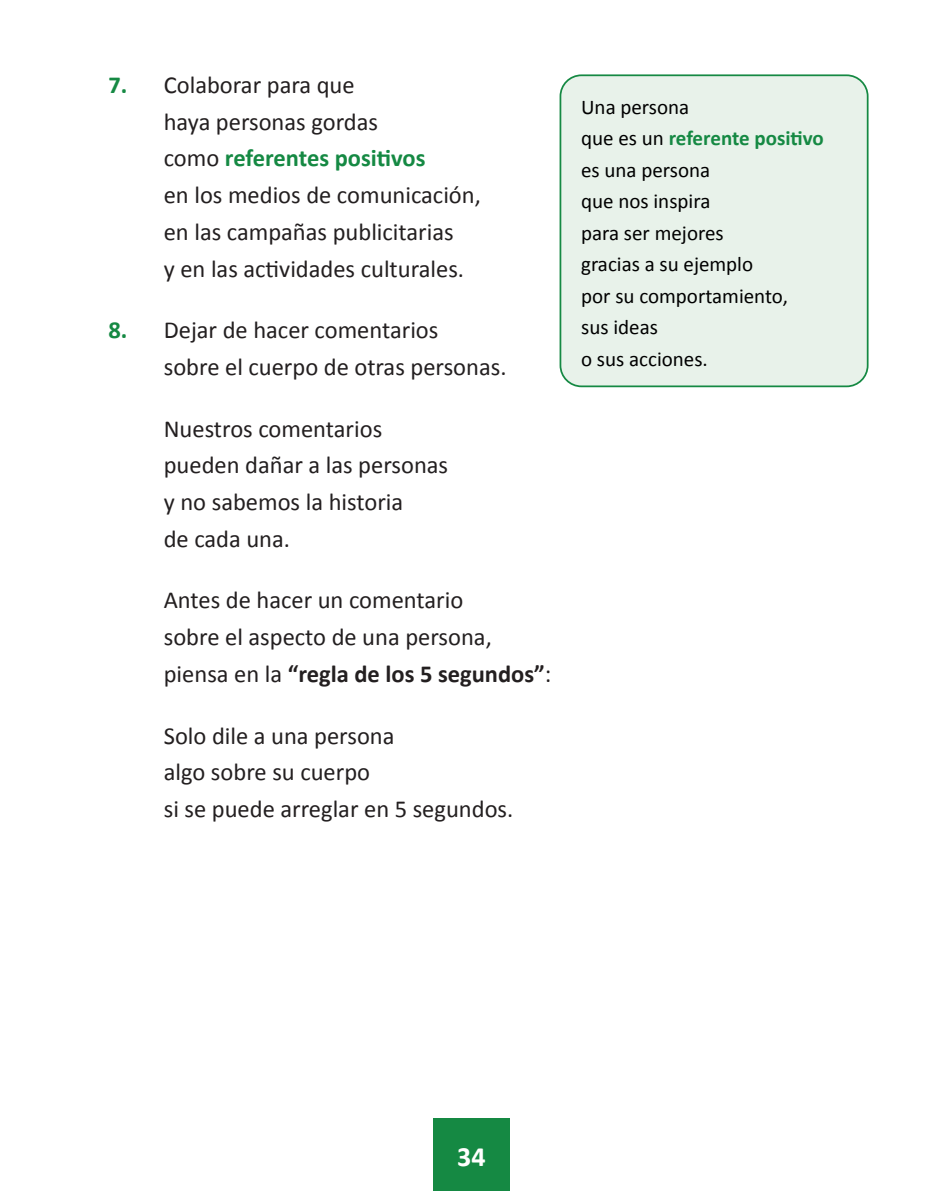
<style>
.page{position:relative;width:943px;height:1191px;background:#fff}
.page>*{position:absolute;margin:0;border:0;box-sizing:border-box;transform-origin:0 0}
.t1{font:700 28px "Calibri";color:#fff}
.List_Paragraph{font:24.5px/36.8px "Calibri";color:#231f20}
.Glosas{font:21px/31.5px "Calibri";color:#000}
.s1{font-weight:700;color:#158943}
.s2{font-weight:700}
</style>
<div class="page">
<div style="left:560px;top:75px;width:307px;height:311px;background:#e8f2ea;border-radius:21px"></div>
<div style="left:559px;top:74px;width:309px;height:313px;border:2px solid #158943;border-radius:21px"></div>
<div style="left:433px;top:1118px;width:76px;height:73px;background:#158943"></div>
<p class="List_Paragraph" style="left:164px;top:65px;width:318px;text-indent:-55px"><span class="s1">7.</span> Colaborar para que<br>haya personas gordas<br>como <span class="s1">referentes positivos<br></span>en los medios de comunicación, en las campañas publicitarias<br>y en las actividades culturales.</p>
<p class="List_Paragraph" style="left:164px;top:310px;width:344px;text-indent:-55px"><span class="s1">8.</span> Dejar de hacer comentarios<br>sobre el cuerpo de otras personas.</p>
<p class="List_Paragraph" style="left:164px;top:409px;width:286px">Nuestros comentarios pueden dañar a las personas y no sabemos la historia<br>de cada una.</p>
<p class="List_Paragraph" style="left:164px;top:581px;width:389px">Antes de hacer un comentario<br>sobre el aspecto de una persona, piensa en la <span class="s2">“regla de los 5 segundos”</span>:</p>
<p class="List_Paragraph" style="left:164px;top:716px;width:351px">Solo dile a una persona<br>algo sobre su cuerpo<br>si se puede arreglar en 5 segundos.</p>
<p class="Glosas" style="left:581px;top:90px;width:244px">Una persona<br>que es un <span class="s1">referente positivo </span>es una persona<br>que nos inspira<br>para ser mejores<br>gracias a su ejemplo<br>por su comportamiento,<br>sus ideas<br>o sus acciones.</p>
<p class="t1" style="left:457px;top:1139px;width:30px">34</p>
</div>
